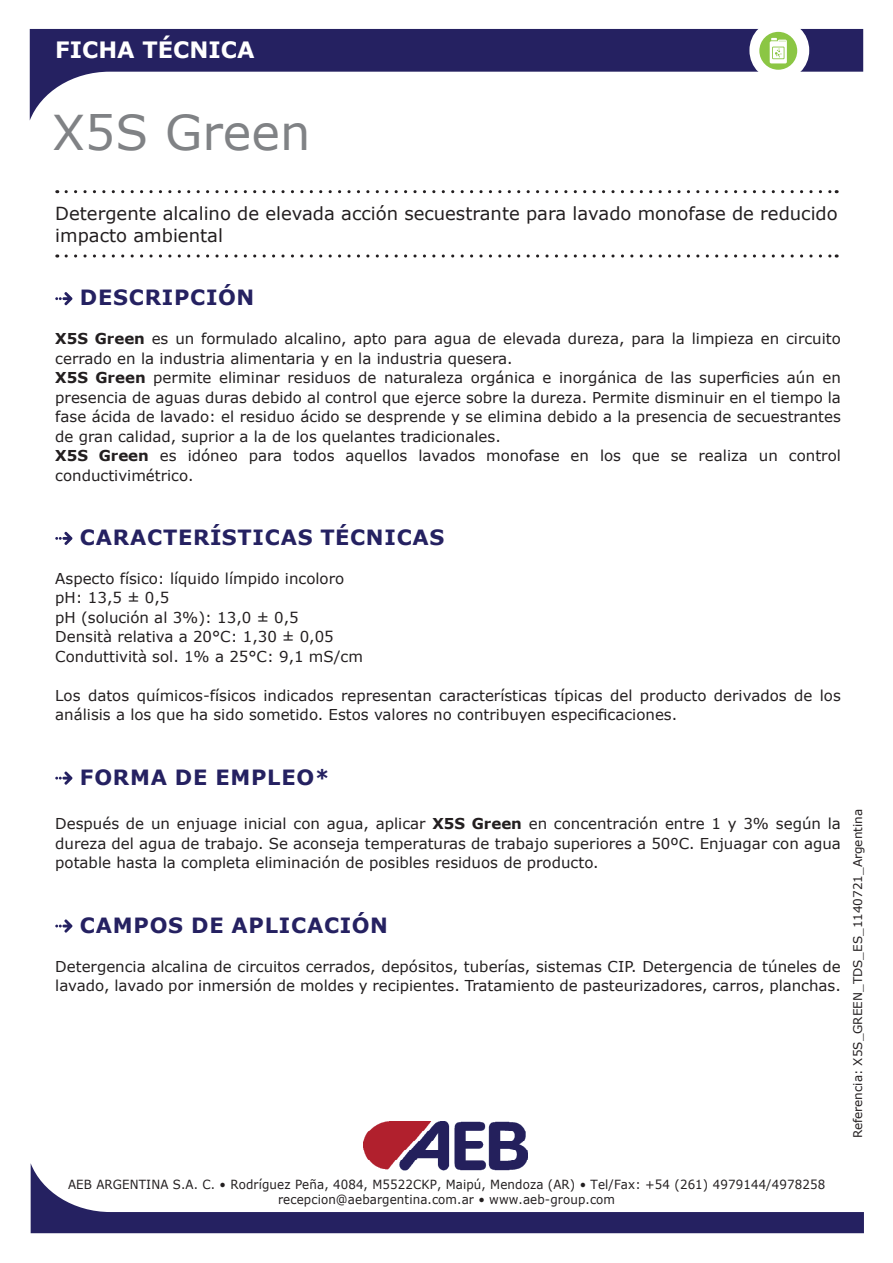
<style>
.page{position:relative;width:893px;height:1263px;background:#fff}
.page>*{position:absolute;margin:0;border:0;box-sizing:border-box;transform-origin:0 0}
.t1{font:48px "Verdana";color:#808285}
.t2{font:700 22.5px "Verdana";color:#fff}
.t3{font:700 21px "Verdana";letter-spacing:.035em;color:#252161}
.t4{font:18px/21.6px "Verdana";color:#231f20}
.t5{font:15px/19.5px "Verdana";color:#231f20}
.t6{font:12.6px/15.1px "Verdana";letter-spacing:.01em;color:#231f20;text-align:center;scale:.94 1}
.t7{font:12px "Verdana";color:#231f20}
.s1{font-weight:700}
</style>
<div class="page">
<svg style="left:30px;top:29px;width:833px;height:91px"></svg>
<svg style="left:66px;top:190px;width:771px;height:3px"></svg>
<svg style="left:66px;top:254px;width:771px;height:4px"></svg>
<img style="left:363px;top:1121px;width:165px;height:42px">
<svg style="left:31px;top:1163px;width:833px;height:70px"></svg>
<div style="left:749px;top:20px;width:60px;height:61px;background:#fff;border-radius:30px"></div>
<div style="left:759px;top:32px;width:38px;height:38px;background:#8bc644;border-radius:50%"></div>
<svg style="left:770px;top:38px;width:17px;height:25px"></svg>
<svg style="left:55px;top:292px;width:17px;height:13px"></svg>
<svg style="left:55px;top:532px;width:17px;height:13px"></svg>
<svg style="left:55px;top:771px;width:17px;height:14px"></svg>
<svg style="left:55px;top:919px;width:17px;height:13px"></svg>
<h2 class="t2" style="left:55px;top:34px;width:201px">FICHA TÉCNICA</h2>
<h1 class="t1" style="left:52px;top:100px;width:260px">X5S Green</h1>
<p class="t4" style="left:55px;top:202px;width:784px">Detergente alcalino de elevada acción secuestrante para lavado monofase de reducido impacto ambiental</p>
<h3 class="t3" style="left:80px;top:283px;width:176px">DESCRIPCIÓN</h3>
<p class="t5" style="left:55px;top:329px;width:787px"><span class="s1">X5S Green</span> es un formulado alcalino, apto para agua de elevada dureza, para la limpieza en circuito cerrado en la industria alimentaria y en la industria quesera.<br><span class="s1">X5S Green</span> permite eliminar residuos de naturaleza orgánica e inorgánica de las superficies aún en presencia de aguas duras debido al control que ejerce sobre la dureza. Permite disminuir en el tiempo la fase ácida de lavado: el residuo ácido se desprende y se elimina debido a la presencia de secuestrantes de gran calidad, suprior a la de los quelantes tradicionales.<br><span class="s1">X5S Green</span> es idóneo para todos aquellos lavados monofase en los que se realiza un control conductivimétrico.</p>
<h3 class="t3" style="left:80px;top:522px;width:366px">CARACTERÍSTICAS TÉCNICAS</h3>
<p class="t5" style="left:55px;top:569px;width:309px">Aspecto físico: líquido límpido incoloro pH: 13,5 ± 0,5<br>pH (solución al 3%): 13,0 ± 0,5<br>Densità relativa a 20°C: 1,30 ± 0,05<br>Conduttività sol. 1% a 25°C: 9,1 mS/cm</p>
<p class="t5" style="left:55px;top:686px;width:787px">Los datos químicos-físicos indicados representan características típicas del producto derivados de los análisis a los que ha sido sometido. Estos valores no contribuyen especificaciones.</p>
<h3 class="t3" style="left:80px;top:762px;width:251px">FORMA DE EMPLEO*</h3>
<p class="t5" style="left:55px;top:814px;width:787px;text-align:justify">Después de un enjuage inicial con agua, aplicar <span class="s1">X5S Green</span> en concentración entre 1 y 3% según la dureza del agua de trabajo. Se aconseja temperaturas de trabajo superiores a 50ºC. Enjuagar con agua potable hasta la completa eliminación de posibles residuos de producto.</p>
<h3 class="t3" style="left:80px;top:910px;width:309px">CAMPOS DE APLICACIÓN</h3>
<p class="t5" style="left:55px;top:956px;width:787px">Detergencia alcalina de circuitos cerrados, depósitos, tuberías, sistemas CIP. Detergencia de túneles de lavado, lavado por inmersión de moldes y recipientes. Tratamiento de pasteurizadores, carros, planchas.</p>
<p class="t7" style="left:850px;top:1138px;width:331px;rotate:-90deg">Referencia: X5S_GREEN_TDS_ES_1140721_Argentina</p>
<p class="t6" style="left:68px;top:1177px;width:807px">AEB ARGENTINA S.A. C. • Rodríguez Peña, 4084, M5522CKP, Maipú, Mendoza (AR) • Tel/Fax: +54 (261) 4979144/4978258 recepcion@aebargentina.com.ar • www.aeb-group.com</p>
</div>
